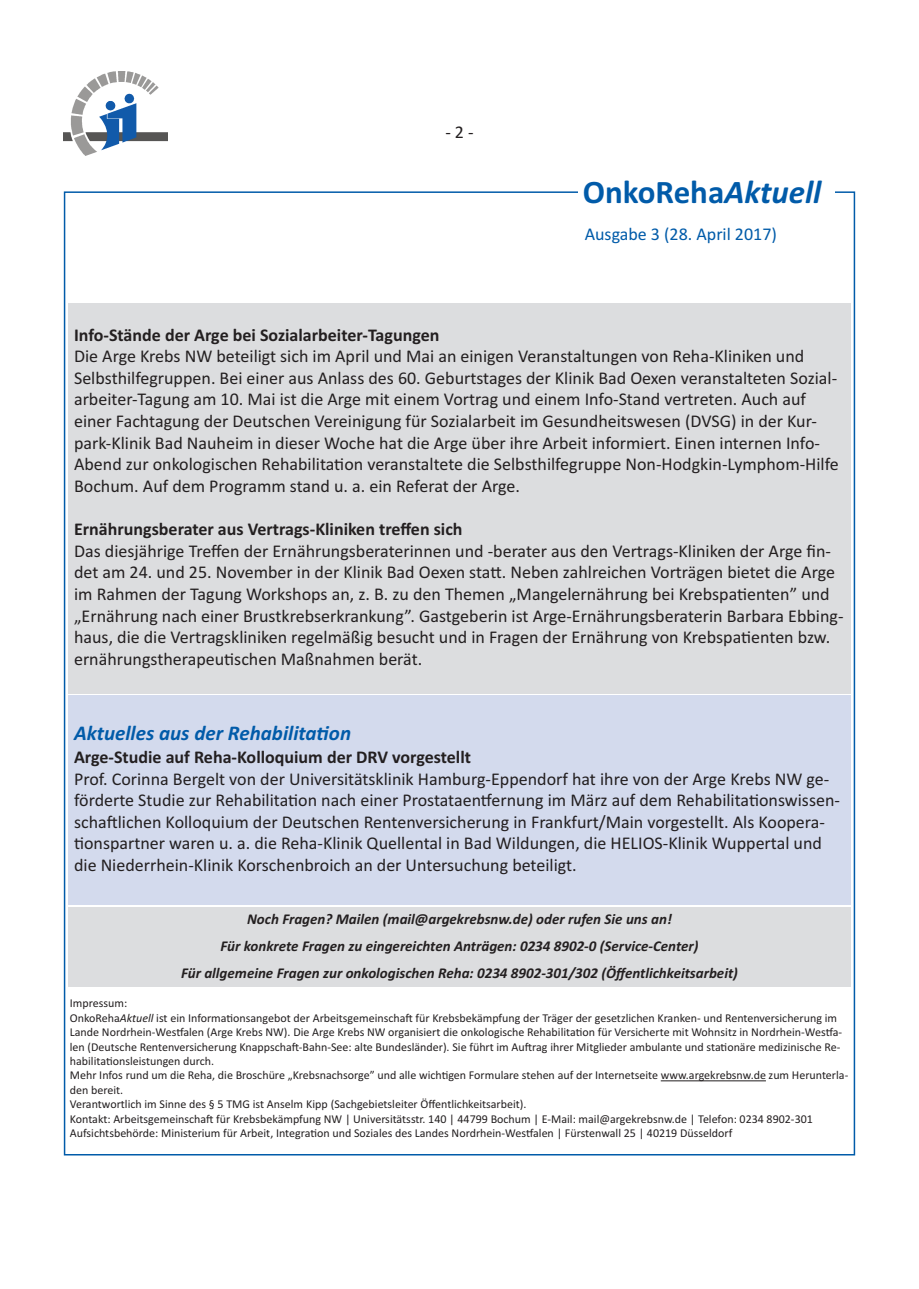
<style>
.page{position:relative;width:919px;height:1289px;background:#fff}
.page>*{position:absolute;margin:0;border:0;box-sizing:border-box;transform-origin:0 0}
.t1{font:700 33px "Calibri";color:#015ba9}
.t2{font:italic 700 21px "Calibri";color:#015ba9}
.t3{font:18px/21.6px "Calibri";color:#231f20}
.t4{font:700 18px "Calibri";color:#231f20}
.t5{font:18px "Calibri";color:#015ba9}
.t6{font:italic 700 15px/27px "Calibri";color:#231f20;text-align:center}
.t7{font:12px/14.4px "Calibri";color:#231f20}
.s1{font-style:italic}
</style>
<div class="page">
<hr style="left:660px;top:1080px;width:105px;height:1px;background:#231f20">
<div style="left:68px;top:907px;width:782px;height:79px;background:#dcdddf"></div>
<div style="left:68px;top:303px;width:782px;height:390px;background:#dcdddf"></div>
<div style="left:68px;top:695px;width:782px;height:209px;background:#d3daed"></div>
<img style="left:64px;top:71px;width:103px;height:84px">
<p class="t3" style="left:445px;top:121px;width:30px">-2-</p>
<h1 class="t1" style="left:583px;top:172px;width:240px">OnkoReha<span class="s1">Aktuell</span></h1>
<p class="t5" style="left:584px;top:223px;width:194px">Ausgabe 3 (28. April 2017)</p>
<p class="t4" style="left:74px;top:324px;width:367px">Info-Stände der Arge bei Sozialarbeiter-Tagungen</p>
<p class="t3" style="left:74px;top:345px;width:766px">Die Arge Krebs NW beteiligt sich im April und Mai an einigen Veranstaltungen von Reha-Kliniken und Selbsthilfegruppen. Bei einer aus Anlass des 60. Geburtstages der Klinik Bad Oexen veranstalteten Sozial&shy;arbeiter-Tagung am 10. Mai ist die Arge mit einem Vortrag und einem Info-Stand vertreten. Auch auf einer Fachtagung der Deutschen Vereinigung für Sozialarbeit im Gesundheitswesen (DVSG) in der Kur&shy;park-Klinik Bad Nauheim in dieser Woche hat die Arge über ihre Arbeit informiert. Einen internen Info-Abend zur onkologischen Rehabilitation veranstaltete die Selbsthilfegruppe Non-Hodgkin-Lymphom-Hilfe Bochum. Auf dem Programm stand u. a. ein Referat der Arge.</p>
<p class="t4" style="left:74px;top:518px;width:390px">Ernährungsberater aus Vertrags-Kliniken treffen sich</p>
<p class="t3" style="left:74px;top:539px;width:771px">Das diesjährige Treffen der Ernährungsberaterinnen und -berater aus den Vertrags-Kliniken der Arge fin&shy;det am 24. und 25. November in der Klinik Bad Oexen statt. Neben zahlreichen Vorträgen bietet die Arge im Rahmen der Tagung Workshops an, z. B. zu den Themen „Mangelernährung bei Krebspatienten” und „Ernährung nach einer Brustkrebserkrankung”. Gastgeberin ist Arge-Ernährungsberaterin Barbara Ebbing&shy;haus, die die Vertragskliniken regelmäßig besucht und in Fragen der Ernährung von Krebspatienten bzw. ernährungstherapeutischen Maßnahmen berät.</p>
<p class="t2" style="left:74px;top:720px;width:278px">Aktuelles aus der Rehabilitation</p>
<p class="t4" style="left:74px;top:746px;width:398px">Arge-Studie auf Reha-Kolloquium der DRV vorgestellt</p>
<p class="t3" style="left:74px;top:767px;width:767px">Prof. Corinna Bergelt von der Universitätsklinik Hamburg-Eppendorf hat ihre von der Arge Krebs NW ge&shy;förderte Studie zur Rehabilitation nach einer Prostataentfernung im März auf dem Rehabilitationswissen&shy;schaftlichen Kolloquium der Deutschen Rentenversicherung in Frankfurt/Main vorgestellt. Als Koopera&shy;tionspartner waren u. a. die Reha-Klinik Quellental in Bad Wildungen, die HELIOS-Klinik Wuppertal und die Niederrhein-Klinik Korschenbroich an der Untersuchung beteiligt.</p>
<p class="t6" style="left:181px;top:905px;width:558px">Noch Fragen? Mailen (mail@argekrebsnw.de) oder rufen Sie uns an!<br>Für konkrete Fragen zu eingereichten Anträgen: 0234 8902-0 (Service-Center)<br>Für allgemeine Fragen zur onkologischen Reha: 0234 8902-301/302 (Öffentlichkeitsarbeit)</p>
<p class="t7" style="left:70px;top:995px;width:780px">Impressum:<br>OnkoReha<span class="s1">Aktuell</span> ist ein Informationsangebot der Arbeitsgemeinschaft für Krebsbekämpfung der Träger der gesetzlichen Kranken- und Rentenversicherung im Lande Nordrhein-Westfalen (Arge Krebs NW). Die Arge Krebs NW organisiert die onkologische Rehabilitation für Versicherte mit Wohnsitz in Nordrhein-Westfa&shy;len (Deutsche Rentenversicherung Knappschaft-Bahn-See: alte Bundesländer). Sie führt im Auftrag ihrer Mitglieder ambulante und stationäre medizinische Re&shy;habilitationsleistungen durch.<br>Mehr Infos rund um die Reha, die Broschüre „Krebsnachsorge” und alle wichtigen Formulare stehen auf der Internetseite www.argekrebsnw.de zum Herunterla&shy;den bereit.<br>Verantwortlich im Sinne des § 5 TMG ist Anselm Kipp (Sachgebietsleiter Öffentlichkeitsarbeit).<br>Kontakt: Arbeitsgemeinschaft für Krebsbekämpfung NW | Universitätsstr. 140 | 44799 Bochum | E-Mail: mail@argekrebsnw.de | Telefon: 0234 8902-301<br>Aufsichtsbehörde: Ministerium für Arbeit, Integration und Soziales des Landes Nordrhein-Westfalen | Fürstenwall 25 | 40219 Düsseldorf</p>
</div>
